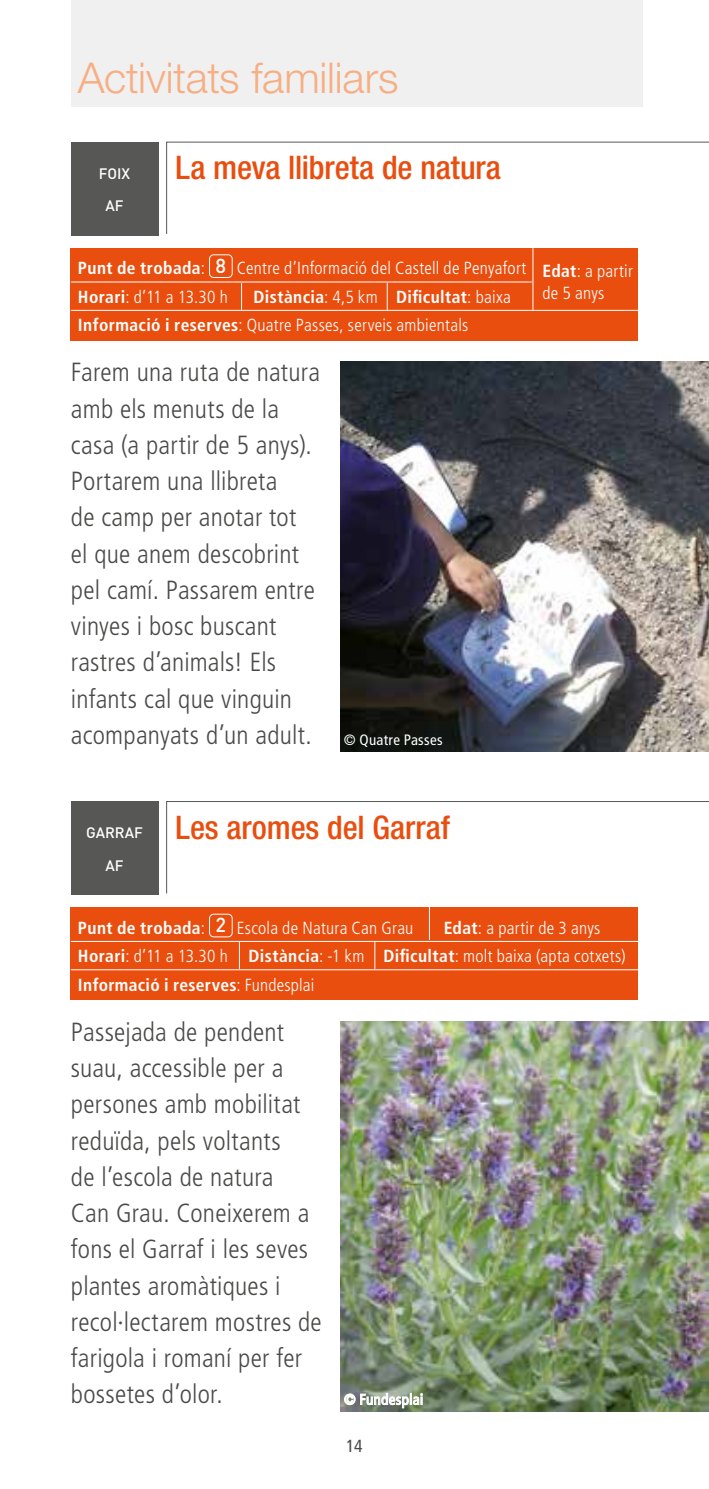
<style>
.page{position:relative;width:709px;height:1489px;background:#fff}
.page>*{position:absolute;margin:0;border:0;box-sizing:border-box;transform-origin:0 0}
.t1{font:300 42.5px "Helvetica Neue LT Std";letter-spacing:-.005em;color:#f7ae83}
.t2{font:500 condensed 32.5px "Helvetica Neue LT Std";letter-spacing:-.005em;color:#e94e0f}
.t3{font:300 condensed 26.25px/36.2px "Frutiger LT Std";letter-spacing:.01em;color:#4a4a49}
.t4{font:300 condensed 17.5px/28.2px "Frutiger LT Std";letter-spacing:.015em;color:#fff}
.t5{font:700 condensed 17.5px "Frutiger LT Std";letter-spacing:.02em;color:#fff}
.t6{font:condensed 17.5px "Frutiger LT Std";color:#4a4a49}
.t7{font:condensed 15px "Frutiger LT Std";letter-spacing:.02em;color:#fff}
.t8{font:500 15px/32.5px "DIN";color:#fff;text-align:center}
.s1{font-weight:700}
.s2{font-family:"DIN";font-weight:500;font-stretch:normal;font-size:20px}
.s3{font-weight:300}
</style>
<div class="page">
<svg style="left:166px;top:801px;width:543px;height:93px"></svg>
<svg style="left:166px;top:141px;width:543px;height:93px"></svg>
<img style="left:340px;top:361px;width:369px;height:390px">
<img style="left:340px;top:1021px;width:369px;height:389px">
<div style="left:71px;top:248px;width:567px;height:92px;background:#e94e0f"></div>
<hr style="left:71px;top:281px;width:460px;height:1px;background:#fff">
<hr style="left:71px;top:310px;width:567px;height:1px;background:#fff">
<div style="left:209px;top:254px;width:23px;height:24px;border:1px solid #fff;border-radius:4px"></div>
<div style="left:71px;top:907px;width:567px;height:92px;background:#e94e0f"></div>
<hr style="left:71px;top:940px;width:567px;height:1px;background:#fff">
<hr style="left:71px;top:969px;width:567px;height:1px;background:#fff">
<div style="left:209px;top:913px;width:23px;height:24px;border:1px solid #fff;border-radius:4px"></div>
<div style="left:71px;top:0;width:571px;height:107px;background:#f0f0f0"></div>
<svg style="left:241px;top:283px;width:1px;height:27px"></svg>
<svg style="left:387px;top:283px;width:1px;height:27px"></svg>
<svg style="left:239px;top:942px;width:1px;height:26px"></svg>
<hr style="left:532px;top:248px;width:1px;height:62px;background:#fff">
<svg style="left:374px;top:942px;width:1px;height:26px"></svg>
<svg style="left:343px;top:1392px;width:80px;height:16px"></svg>
<div style="left:71px;top:142px;width:87px;height:93px;background:#575756"></div>
<div style="left:71px;top:801px;width:87px;height:94px;background:#575756"></div>
<hr style="left:429px;top:905px;width:1px;height:34px;background:#fff">
<h1 class="t1" style="left:78px;top:52px;width:322px">Activitats familiars</h1>
<p class="t8" style="left:99px;top:156px;width:33px">FOIX<br>AF</p>
<p class="t2" style="left:175px;top:148px;width:327px">La meva llibreta de natura</p>
<p class="t4" style="left:78px;top:254px;width:556px"><span class="s1">Punt de trobada</span>: <span class="s2">8</span> Centre d’Informació del Castell de Penyafort <span class="s1">Edat</span>: a partir<br><span class="s1">Horari</span>: d’11 a 13.30 h</p>
<p class="t5" style="left:253px;top:286px;width:259px">Distància<span class="s3">: 4,5 km</span> Dificultat<span class="s3">: baixa</span></p>
<p class="t4" style="left:542px;top:279px;width:64px">de 5 anys</p>
<p class="t4" style="left:78px;top:311px;width:392px"><span class="s1">Informació i reserves</span>: Quatre Passes, serveis ambientals</p>
<p class="t3" style="left:71px;top:354px;width:251px">Farem una ruta de natura amb els menuts de la casa (a partir de 5 anys).<br>Portarem una llibreta<br>de camp per anotar tot<br>el que anem descobrint pel camí. Passarem entre vinyes i bosc buscant rastres d’animals! Els infants cal que vinguin acompanyats d’un adult.</p>
<p class="t7" style="left:344px;top:731px;width:100px">© Quatre Passes</p>
<p class="t8" style="left:86px;top:815px;width:58px">GARRAF<br>AF</p>
<p class="t2" style="left:175px;top:807px;width:276px">Les aromes del Garraf</p>
<p class="t4" style="left:78px;top:913px;width:337px"><span class="s1">Punt de trobada</span>: <span class="s2">2</span> Escola de Natura Can Grau</p>
<p class="t4" style="left:78px;top:913px;width:549px;text-indent:366px"><span class="s1">Edat</span>: a partir de 3 anys<br><span class="s1">Horari</span>: d’11 a 13.30 h <span class="s1">Distància</span>: -1 km <span class="s1">Dificultat</span>: molt baixa (apta cotxets)<br><span class="s1">Informació i reserves</span>: Fundesplai</p>
<p class="t3" style="left:71px;top:1013px;width:252px">Passejada de pendent suau, accessible per a persones amb mobilitat reduïda, pels voltants<br>de l’escola de natura<br>Can Grau. Coneixerem a fons el Garraf i les seves plantes aromàtiques i recol·lectarem mostres de farigola i romaní per fer bossetes d’olor.</p>
<p class="t7" style="left:344px;top:1390px;width:81px">© Fundesplai</p>
<p class="t6" style="left:346px;top:1435px;width:18px">14</p>
</div>
